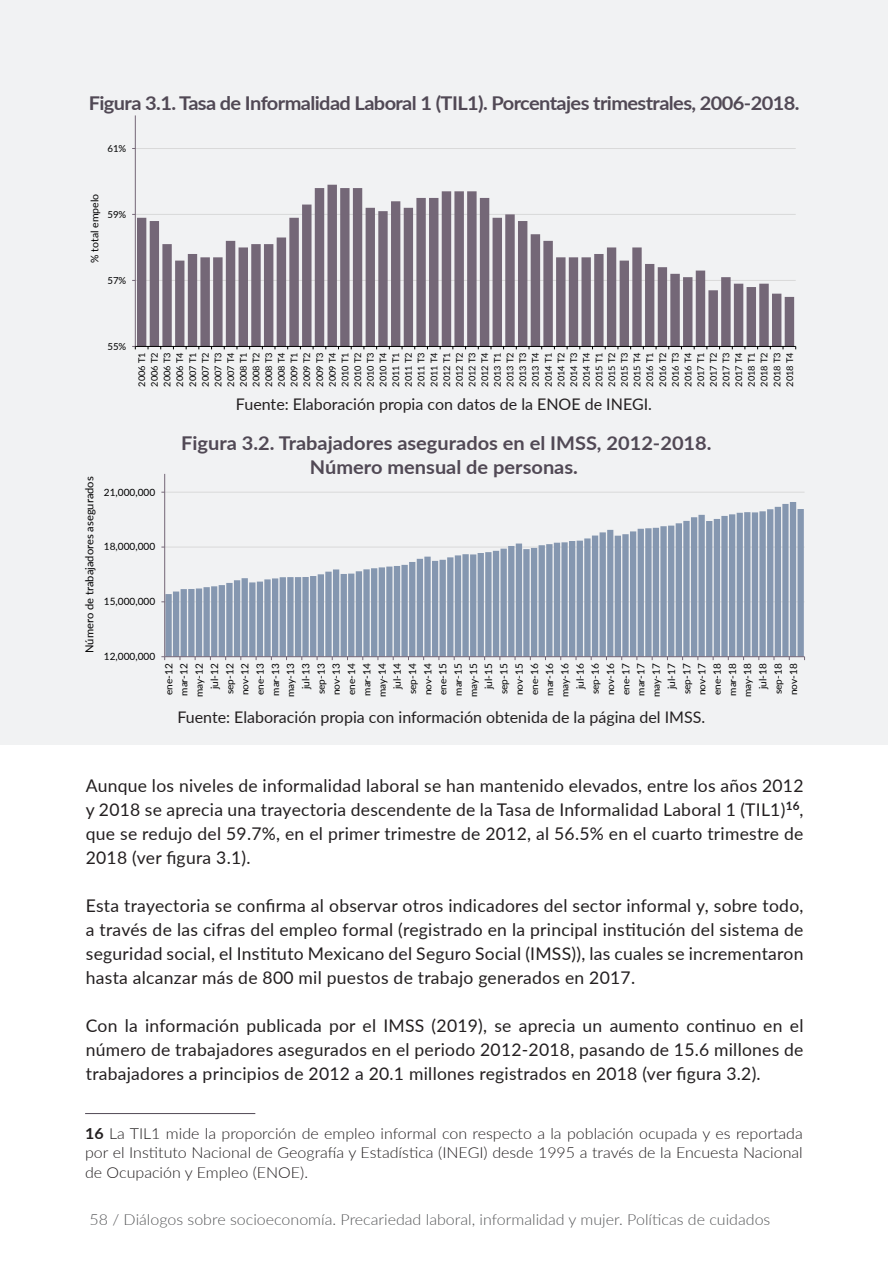
<style>
.page{position:relative;width:888px;height:1276px;background:#fff}
.page>*{position:absolute;margin:0;border:0;box-sizing:border-box;transform-origin:0 0}
.TITULO_TABLAS{font:700 19px "Lato";letter-spacing:-.03em;color:#514955;scale:1.05 1}
.TITULO_TABLAS-2{font:700 19px "Lato";color:#514955;scale:1.05 1}
.TEXTO_GENERAL{font:17.6px/24px "Lato";letter-spacing:.015em;color:#231f20;text-align:justify}
.pie_tablas{font:16px "Lato";color:#231f20}
.PIE_PÁGINA{font:300 15.2px/19.2px "Lato";color:#231f20;text-align:justify;scale:1.05 1}
.t1{font:300 15.2px "Lato";color:#57585a;scale:1.05 1}
.t2{font:11.2px "Lato";letter-spacing:.005em;color:#000}
.t3{font:10.4px "Lato";color:#000}
.t4{font:10px/15.2px "Lato";color:#000;text-align:right}
.t5{font:9.6px "Lato";letter-spacing:-.005em;color:#000}
.t6{font:9.2px/12.6px "Lato";color:#000;text-align:justify}
.s1{font-weight:700}
</style>
<div class="page">
<div style="left:0;top:0;width:887px;height:744px;background:#f1f2f3"></div>
<hr style="left:135px;top:148px;width:660px;height:1px;background:#d9d9d9">
<hr style="left:135px;top:214px;width:660px;height:1px;background:#d9d9d9">
<hr style="left:135px;top:280px;width:660px;height:1px;background:#d9d9d9">
<svg style="left:137px;top:185px;width:656px;height:161px"></svg>
<hr style="left:135px;top:115px;width:1px;height:231px;background:#746777">
<hr style="left:135px;top:346px;width:660px;height:1px;background:#000">
<hr style="left:85px;top:1113px;width:170px;height:1px;background:#514955">
<hr style="left:165px;top:492px;width:639px;height:1px;background:#d9d9d9">
<hr style="left:165px;top:547px;width:639px;height:1px;background:#d9d9d9">
<hr style="left:165px;top:601px;width:639px;height:1px;background:#d9d9d9">
<svg style="left:165px;top:502px;width:638px;height:154px"></svg>
<hr style="left:164px;top:474px;width:1px;height:183px;background:#746777">
<hr style="left:165px;top:656px;width:639px;height:1px;background:#746777">
<p class="TITULO_TABLAS" style="left:89px;top:89px;width:678px">Figura 3.1. Tasa de Informalidad Laboral 1 (TIL1). Porcentajes trimestrales, 2006-2018.</p>
<p class="t5" style="left:107px;top:141px;width:20px">61%</p>
<p class="t3" style="left:87px;top:263px;width:71px;rotate:-90deg">% total empelo</p>
<p class="t5" style="left:107px;top:207px;width:20px">59%</p>
<p class="t5" style="left:107px;top:273px;width:20px">57%</p>
<p class="t5" style="left:107px;top:339px;width:20px">55%</p>
<p class="t6" style="left:135px;top:387px;width:36px;rotate:-90deg">2006 T1<br>2006 T2<br>2006 T3<br>2006 T4<br>2007 T1<br>2007 T2<br>2007 T3<br>2007 T4<br>2008 T1<br>2008 T2<br>2008 T3<br>2008 T4<br>2009 T1<br>2009 T2<br>2009 T3<br>2009 T4<br>2010 T1<br>2010 T2<br>2010 T3<br>2010 T4<br>2011 T1<br>2011 T2<br>2011 T3<br>2011 T4<br>2012 T1<br>2012 T2<br>2012 T3<br>2012 T4<br>2013 T1<br>2013 T2<br>2013 T3<br>2013 T4<br>2014 T1<br>2014 T2<br>2014 T3<br>2014 T4<br>2015 T1<br>2015 T2<br>2015 T3<br>2015 T4<br>2016 T1<br>2016 T2<br>2016 T3<br>2016 T4<br>2017 T1<br>2017 T2<br>2017 T3<br>2017 T4<br>2018 T1<br>2018 T2<br>2018 T3<br>2018 T4</p>
<p class="pie_tablas" style="left:236px;top:393px;width:417px">Fuente: Elaboración propia con datos de la ENOE de INEGI.</p>
<p class="t2" style="left:81px;top:653px;width:178px;rotate:-90deg">Número de trabajadores asegurados</p>
<p class="t4" style="left:104px;top:484px;width:53px">21,000,000</p>
<p class="t4" style="left:104px;top:539px;width:53px">18,000,000</p>
<p class="t4" style="left:104px;top:593px;width:53px">15,000,000</p>
<p class="t4" style="left:104px;top:648px;width:53px">12,000,000</p>
<p class="TITULO_TABLAS-2" style="left:181px;top:429px;width:506px">Figura 3.2. Trabajadores asegurados en el IMSS, 2012-2018.</p>
<p class="TITULO_TABLAS-2" style="left:310px;top:453px;width:257px">Número mensual de personas.</p>
<p class="t4" style="left:161px;top:697px;width:36px;rotate:-90deg">ene-12 mar-12 may-12 jul-12 sep-12 nov-12 ene-13 mar-13 may-13 jul-13 sep-13 nov-13 ene-14 mar-14 may-14 jul-14 sep-14 nov-14 ene-15 mar-15 may-15 jul-15 sep-15 nov-15 ene-16 mar-16 may-16 jul-16 sep-16 nov-16 ene-17 mar-17 may-17 jul-17 sep-17 nov-17 ene-18 mar-18 may-18 jul-18 sep-18 nov-18</p>
<p class="pie_tablas" style="left:177px;top:706px;width:529px">Fuente: Elaboración propia con información obtenida de la página del IMSS.</p>
<p class="TEXTO_GENERAL" style="left:86px;top:773px;width:719px">Aunque los niveles de informalidad laboral se han mantenido elevados, entre los años 2012 y 2018 se aprecia una trayectoria descendente de la Tasa de Informalidad Laboral 1 (TIL1)<sup>16</sup>, que se redujo del 59.7%, en el primer trimestre de 2012, al 56.5% en el cuarto trimestre de 2018 (ver figura 3.1).</p>
<p class="TEXTO_GENERAL" style="left:86px;top:893px;width:719px">Esta trayectoria se confirma al observar otros indicadores del sector informal y, sobre todo, a través de las cifras del empleo formal (registrado en la principal institución del sistema de seguridad social, el Instituto Mexicano del Seguro Social (IMSS)), las cuales se incrementaron hasta alcanzar más de 800 mil puestos de trabajo generados en 2017.</p>
<p class="TEXTO_GENERAL" style="left:86px;top:1013px;width:719px">Con la información publicada por el IMSS (2019), se aprecia un aumento continuo en el número de trabajadores asegurados en el periodo 2012-2018, pasando de 15.6 millones de trabajadores a principios de 2012 a 20.1 millones registrados en 2018 (ver figura 3.2).</p>
<p class="PIE_PÁGINA" style="left:85px;top:1123px;width:684px"><span class="s1">16</span> La TIL1 mide la proporción de empleo informal con respecto a la población ocupada y es reportada por el Instituto Nacional de Geografía y Estadística (INEGI) desde 1995 a través de la Encuesta Nacional de Ocupación y Empleo (ENOE).</p>
<p class="t1" style="left:89px;top:1208px;width:650px">58 / Diálogos sobre socioeconomía. Precariedad laboral, informalidad y mujer. Políticas de cuidados</p>
</div>
